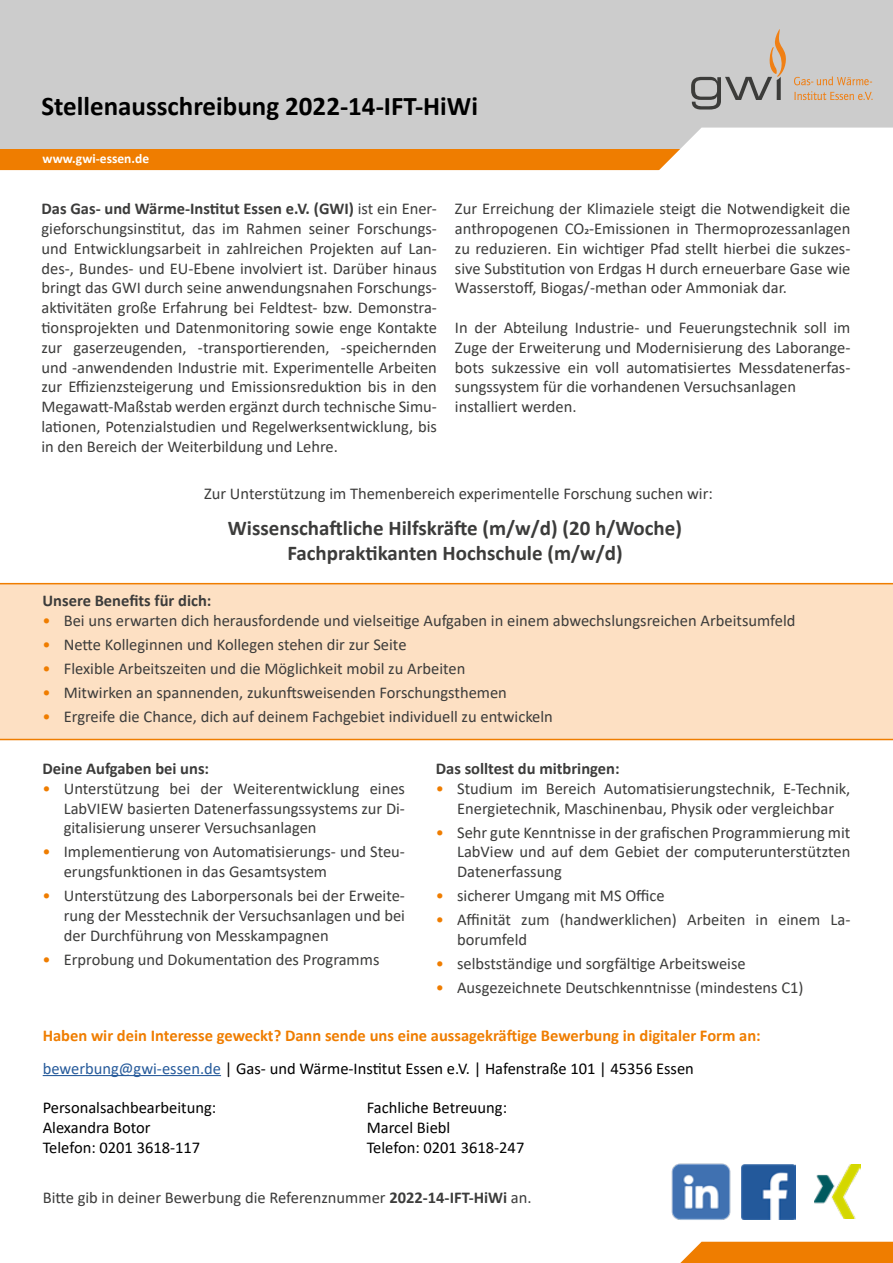
<style>
.page{position:relative;width:893px;height:1263px;background:#fff}
.page>*{position:absolute;margin:0;border:0;box-sizing:border-box;transform-origin:0 0}
.t1{font:700 27px "Calibri";color:#000}
.t2{font:700 21px/25.2px "Calibri";color:#3c3c3b;text-align:center}
.t3{font:16.5px/19.8px "Calibri";color:#3c3c3b;text-align:justify}
.t4{font:700 16.5px/32.5px "Calibri";color:#ef7d00}
.t5{font:16.5px "Calibri";color:#000}
.t6{font:700 16.5px "Calibri";color:#3c3c3b}
.t7{font:700 13.5px "Calibri";color:#fff}
.s1{font-weight:700}
.s2{color:#ef7d00}
.s3{font-weight:400;color:#275b9b}
.s4{font-weight:400;color:#000}
</style>
<div class="page">
<div style="left:680px;top:1242px;width:213px;height:21px;background:#ef7d00"></div>
<div style="left:0;top:0;width:893px;height:149px;background:#ccc"></div>
<svg style="left:0;top:127px;width:893px;height:44px"></svg>
<svg style="left:691px;top:29px;width:181px;height:81px"></svg>
<img style="left:671px;top:1163px;width:60px;height:57px">
<img style="left:741px;top:1165px;width:55px;height:54px">
<img style="left:815px;top:1165px;width:45px;height:53px">
<div style="left:0;top:583px;width:893px;height:157px;background:#fde0c3"></div>
<hr style="left:43px;top:1075px;width:178px;height:1px;background:#275b9b">
<h1 class="t1" style="left:41px;top:87px;width:438px">Stellenausschreibung 2022-14-IFT-HiWi</h1>
<p class="t7" style="left:43px;top:149px;width:108px">www.gwi-essen.de</p>
<p class="t3" style="left:41px;top:198px;width:397px"><span class="s1">Das Gas- und Wärme-Institut Essen e.V. (GWI)</span> ist ein Ener&shy;gieforschungsinstitut, das im Rahmen seiner Forschungs&shy;und Entwicklungsarbeit in zahlreichen Projekten auf Lan&shy;des-, Bundes- und EU-Ebene involviert ist. Darüber hinaus bringt das GWI durch seine anwendungsnahen Forschungs&shy;aktivitäten große Erfahrung bei Feldtest- bzw. Demonstra&shy;tionsprojekten und Datenmonitoring sowie enge Kontakte zur gaserzeugenden, -transportierenden, -speichernden und -anwendenden Industrie mit. Experimentelle Arbeiten zur Effizienzsteigerung und Emissionsreduktion bis in den Megawatt-Maßstab werden ergänzt durch technische Simu&shy;lationen, Potenzialstudien und Regelwerksentwicklung, bis in den Bereich der Weiterbildung und Lehre.</p>
<p class="t3" style="left:455px;top:198px;width:397px">Zur Erreichung der Klimaziele steigt die Notwendigkeit die anthropogenen CO2-Emissionen in Thermoprozessanlagen zu reduzieren. Ein wichtiger Pfad stellt hierbei die sukzes&shy;sive Substitution von Erdgas H durch erneuerbare Gase wie Wasserstoff, Biogas/-methan oder Ammoniak dar.</p>
<p class="t3" style="left:455px;top:317px;width:397px;text-align:left">In der Abteilung Industrie- und Feuerungstechnik soll im Zuge der Erweiterung und Modernisierung des Laborange&shy;bots sukzessive ein voll automatisiertes Messdatenerfas&shy;sungssystem für die vorhandenen Versuchsanlagen installiert werden.</p>
<p class="t3" style="left:204px;top:483px;width:510px">Zur Unterstützung im Themenbereich experimentelle Forschung suchen wir:</p>
<p class="t2" style="left:228px;top:515px;width:456px">Wissenschaftliche Hilfskräfte (m/w/d) (20 h/Woche)<br>Fachpraktikanten Hochschule (m/w/d)</p>
<p class="t6" style="left:43px;top:589px;width:170px">Unsere Benefits für dich:</p>
<p class="t3" style="left:43px;top:610px;width:754px"><span class="s2">•</span> Bei uns erwarten dich herausfordende und vielseitige Aufgaben in einem abwechslungsreichen Arbeitsumfeld</p>
<p class="t3" style="left:43px;top:634px;width:366px"><span class="s2">•</span> Nette Kolleginnen und Kollegen stehen dir zur Seite</p>
<p class="t3" style="left:43px;top:658px;width:424px"><span class="s2">•</span> Flexible Arbeitszeiten und die Möglichkeit mobil zu Arbeiten</p>
<p class="t3" style="left:43px;top:682px;width:466px"><span class="s2">•</span> Mitwirken an spannenden, zukunftsweisenden Forschungsthemen</p>
<p class="t3" style="left:43px;top:706px;width:512px"><span class="s2">•</span> Ergreife die Chance, dich auf deinem Fachgebiet individuell zu entwickeln</p>
<p class="t6" style="left:43px;top:757px;width:168px">Deine Aufgaben bei uns:</p>
<p class="t3" style="left:64px;top:778px;width:343px;text-indent:-21px"><span class="s2">•</span> Unterstützung bei der Weiterentwicklung eines LabVIEW basierten Datenerfassungssystems zur Di&shy;gitalisierung unserer Versuchsanlagen</p>
<p class="t3" style="left:64px;top:841px;width:343px;text-indent:-21px"><span class="s2">•</span> Implementierung von Automatisierungs- und Steu&shy;erungsfunktionen in das Gesamtsystem</p>
<p class="t3" style="left:64px;top:885px;width:343px;text-indent:-21px"><span class="s2">•</span> Unterstützung des Laborpersonals bei der Erweite&shy;rung der Messtechnik der Versuchsanlagen und bei der Durchführung von Messkampagnen</p>
<p class="t3" style="left:43px;top:949px;width:338px"><span class="s2">•</span> Erprobung und Dokumentation des Programms</p>
<p class="t6" style="left:436px;top:757px;width:185px">Das solltest du mitbringen:</p>
<p class="t3" style="left:436px;top:778px;width:416px;text-align:center"><span class="s2">•</span> Studium im Bereich Automatisierungstechnik, E-Technik,<br>Energietechnik, Maschinenbau, Physik oder vergleichbar</p>
<p class="t3" style="left:457px;top:822px;width:395px;text-indent:-21px"><span class="s2">•</span> Sehr gute Kenntnisse in der grafischen Programmierung mit LabView und auf dem Gebiet der computerunterstützten Datenerfassung</p>
<p class="t3" style="left:436px;top:885px;width:230px"><span class="s2">•</span> sicherer Umgang mit MS Office</p>
<p class="t3" style="left:457px;top:909px;width:395px;text-indent:-21px"><span class="s2">•</span> Affinität zum (handwerklichen) Arbeiten in einem La&shy;borumfeld</p>
<p class="t3" style="left:436px;top:953px;width:311px"><span class="s2">•</span> selbstständige und sorgfältige Arbeitsweise</p>
<p class="t3" style="left:436px;top:977px;width:369px"><span class="s2">•</span> Ausgezeichnete Deutschkenntnisse (mindestens C1)</p>
<p class="t4" style="left:43px;top:1019px;width:720px">Haben wir dein Interesse geweckt? Dann sende uns eine aussagekräftige Bewerbung in digitaler Form an: <span class="s3">bewerbung@gwi-essen.de</span> <span class="s4">| Gas- und Wärme-Institut Essen e.V. | Hafenstraße 101 | 45356 Essen</span></p>
<p class="t5" style="left:43px;top:1096px;width:175px">Personalsachbearbeitung:</p>
<p class="t5" style="left:367px;top:1096px;width:142px">Fachliche Betreuung:</p>
<p class="t5" style="left:43px;top:1116px;width:109px">Alexandra Botor</p>
<p class="t5" style="left:367px;top:1116px;width:85px">Marcel Biebl</p>
<p class="t5" style="left:43px;top:1136px;width:159px">Telefon: 0201 3618-117</p>
<p class="t5" style="left:367px;top:1136px;width:159px">Telefon: 0201 3618-247</p>
<p class="t3" style="left:43px;top:1187px;width:490px">Bitte gib in deiner Bewerbung die Referenznummer <span class="s1">2022-14-IFT-HiWi</span> an.</p>
</div>
